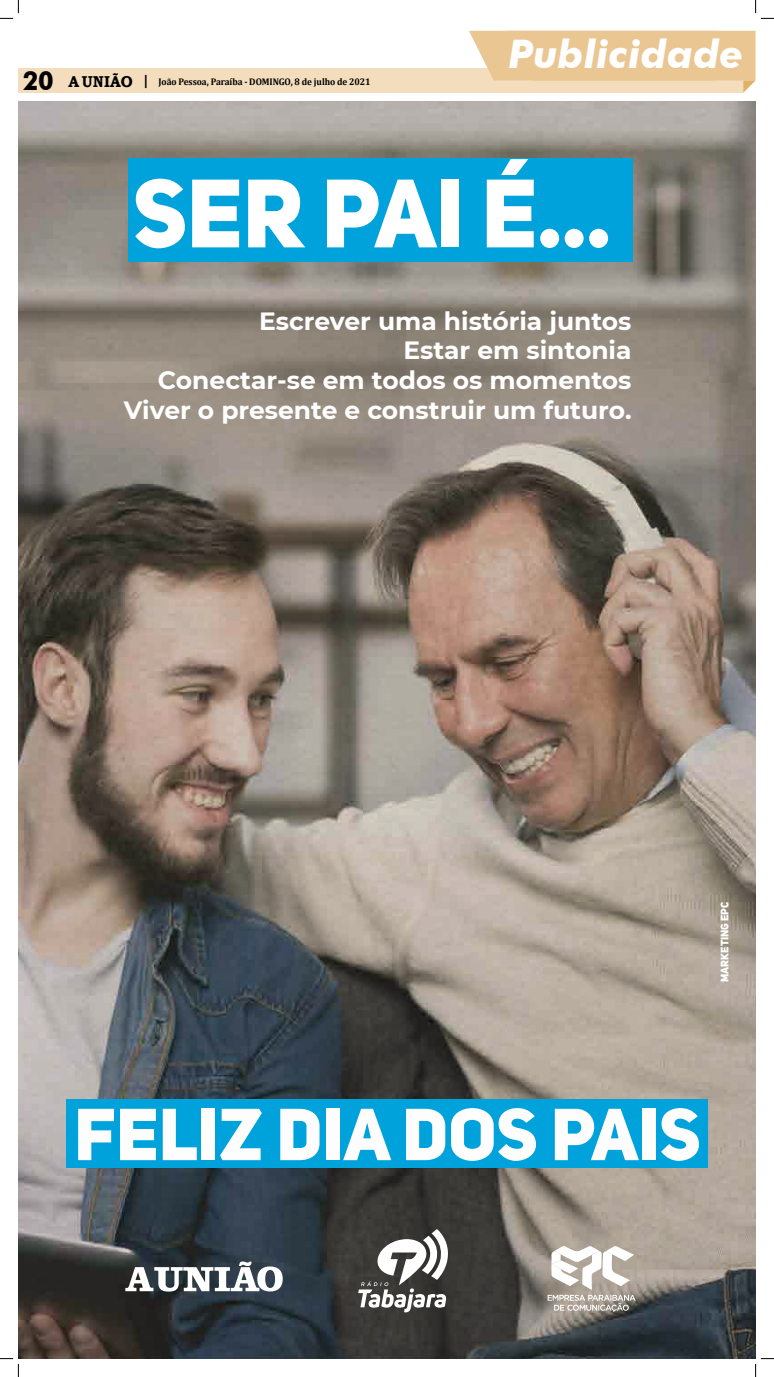
<style>
.page{position:relative;width:774px;height:1377px;background:#fff}
.page>*{position:absolute;margin:0;border:0;box-sizing:border-box;transform-origin:0 0}
.t1{font:95.64px "Uni Sans Heavy CAPS";color:#fff}
.t2{font:72.54px "Uni Sans Heavy CAPS";color:#fdfdfd}
.t3{font:italic 700 39.38px "Futura BT";color:#fff}
.t4{font:700 24.94px/29.9px "Montserrat";color:#fff;text-align:right}
.t5{font:10.76px "Uni Sans Heavy CAPS";color:#fff}
.t6{font:700 9.62px "Cambria";letter-spacing:-.01em;color:#000;scale:.95 1}
.s1{font-family:"Futura BT";font-size:26.25px}
.s2{font-family:"Bookman Old Style";font-size:15.75px}
.s3{font-family:"Futura BT";font-size:13.12px}
</style>
<div class="page">
<div style="left:18px;top:68px;width:725px;height:25px;background:#f3ddbd"></div>
<svg style="left:469px;top:31px;width:286px;height:62px"></svg>
<img style="left:18px;top:102px;width:737px;height:1256px">
<div style="left:66px;top:1099px;width:642px;height:68px;background:#00a2dc"></div>
<div style="left:129px;top:158px;width:503px;height:104px;background:#00a2dc"></div>
<svg style="left:547px;top:1245px;width:88px;height:66px"></svg>
<svg style="left:358px;top:1228px;width:91px;height:84px"></svg>
<svg style="left:125px;top:1261px;width:158px;height:30px"></svg>
<svg style="left:0;top:0;width:19px;height:19px"></svg>
<svg style="left:0;top:1357px;width:19px;height:19px"></svg>
<svg style="left:755px;top:0;width:18px;height:19px"></svg>
<svg style="left:754px;top:1357px;width:19px;height:19px"></svg>
<p class="t6" style="left:23px;top:75px;width:367px"><span class="s1">20</span> <span class="s2">A UNIÃO</span> <span class="s3">|</span> João Pessoa, Paraíba - DOMINGO, 8 de julho de 2021</p>
<h3 class="t3" style="left:508px;top:30px;width:236px">Publicidade</h3>
<h1 class="t1" style="left:133px;top:152px;width:479px">SER PAI É...</h1>
<p class="t4" style="left:124px;top:304px;width:509px">Escrever uma história juntos<br>Estar em sintonia<br>Conectar-se em todos os momentos<br>Viver o presente e construir um futuro.</p>
<p class="t5" style="left:717px;top:981px;width:81px;rotate:-90deg">MARKETING EPC</p>
<h2 class="t2" style="left:74px;top:1087px;width:627px">FELIZ DIA DOS PAIS</h2>
</div>
